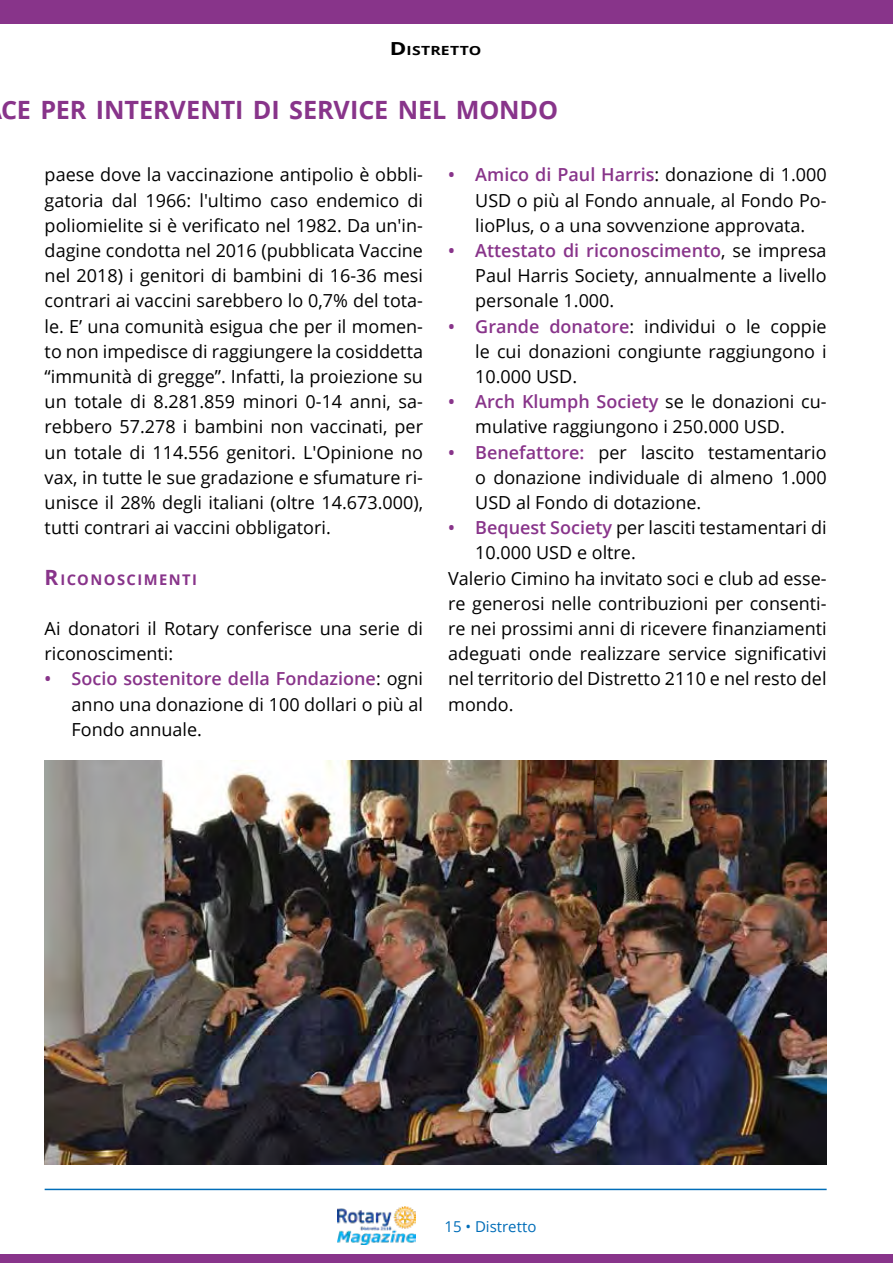
<style>
.page{position:relative;width:893px;height:1263px;background:#fff}
.page>*{position:absolute;margin:0;border:0;box-sizing:border-box;transform-origin:0 0}
.t1{font:700 25.2px "Open Sans";color:#88348a}
.t2{font:18px/25.2px "Open Sans";color:#000;text-align:justify}
.t3{font:15px "Open Sans";color:#006db8}
.t4{font:700 14.7px "Open Sans";color:#88348a}
.t5{font:700 12.6px "Open Sans";color:#000;scale:1.25 1}
.s1{font-size:18px}
.s2{font-size:21px}
.s3{font-weight:600;color:#88348a}
</style>
<div class="page">
<img style="left:337px;top:1206px;width:79px;height:39px">
<hr style="left:45px;top:1189px;width:782px;height:1px;background:#006db8">
<div style="left:0;top:0;width:893px;height:23px;background:#88348a"></div>
<div style="left:0;top:1254px;width:893px;height:9px;background:#88348a"></div>
<img style="left:45px;top:761px;width:782px;height:403px">
<p class="t5" style="left:390px;top:42px;width:22px"><span class="s1">D</span>ISTRETTO</p>
<p class="t1" style="left:-82px;top:93px;width:15px">CE</p>
<p class="t1" style="left:40px;top:93px;width:16px">PER</p>
<p class="t1" style="left:96px;top:93px;width:16px">INTER</p>
<p class="t1" style="left:170px;top:93px;width:31px">VENTI</p>
<p class="t1" style="left:253px;top:93px;width:110px">DISERVICE</p>
<p class="t1" style="left:398px;top:93px;width:17px">NEL</p>
<p class="t1" style="left:456px;top:93px;width:21px">MONDO</p>
<p class="t2" style="left:45px;top:162px;width:380px">paese dove la vaccinazione antipolio è obbli&shy;gatoria dal 1966: l'ultimo caso endemico di poliomielite si è verificato nel 1982. Da un'in&shy;dagine condotta nel 2016 (pubblicata Vaccine nel 2018) i genitori di bambini di 16-36 mesi contrari ai vaccini sarebbero lo 0,7% del tota&shy;le. E’ una comunità esigua che per il momen&shy;to non impedisce di raggiungere la cosiddetta “immunità di gregge”. Infatti, la proiezione su un totale di 8.281.859 minori 0-14 anni, sa&shy;rebbero 57.278 i bambini non vaccinati, per un totale di 114.556 genitori. L'Opinione no vax, in tutte le sue gradazione e sfumature ri&shy;unisce il 28% degli italiani (oltre 14.673.000), tutti contrari ai vaccini obbligatori.</p>
<p class="t4" style="left:45px;top:569px;width:28px"><span class="s2">R</span>ICONOSCIMENTI</p>
<p class="t2" style="left:45px;top:615px;width:380px">Ai donatori il Rotary conferisce una serie di riconoscimenti:</p>
<p class="t2" style="left:72px;top:666px;width:353px;text-indent:-27px"><span class="s3">• Socio sostenitore della Fondazione</span>: ogni anno una donazione di 100 dollari o più al Fondo annuale.</p>
<p class="t2" style="left:475px;top:162px;width:353px;text-indent:-27px"><span class="s3">• Amico di Paul Harris</span>: donazione di 1.000<br>USD o più al Fondo annuale, al Fondo Po&shy;lioPlus, o a una sovvenzione approvata.</p>
<p class="t2" style="left:475px;top:237px;width:353px;text-indent:-27px"><span class="s3">• Attestato di riconoscimento</span>, se impresa Paul Harris Society, annualmente a livello personale 1.000.</p>
<p class="t2" style="left:475px;top:313px;width:353px;text-indent:-27px"><span class="s3">• Grande donatore</span>: individui o le coppie le cui donazioni congiunte raggiungono i 10.000 USD.</p>
<p class="t2" style="left:475px;top:388px;width:353px;text-indent:-27px"><span class="s3">• Arch Klumph Society</span> se le donazioni cu&shy;mulative raggiungono i 250.000 USD.</p>
<p class="t2" style="left:475px;top:439px;width:353px;text-indent:-27px"><span class="s3">• Benefattore:</span> per lascito testamentario o donazione individuale di almeno 1.000<br>USD al Fondo di dotazione.</p>
<p class="t2" style="left:448px;top:514px;width:380px"><span class="s3">• Bequest Society</span> per lasciti testamentari di</p>
<p class="t2" style="left:475px;top:540px;width:162px">10.000 USD e oltre.</p>
<p class="t2" style="left:448px;top:565px;width:380px">Valerio Cimino ha invitato soci e club ad esse-</p>
<p class="t2" style="left:448px;top:590px;width:380px">re generosi nelle contribuzioni per consenti-</p>
<p class="t2" style="left:448px;top:615px;width:380px">re nei prossimi anni di ricevere finanziamenti</p>
<p class="t2" style="left:448px;top:640px;width:380px">adeguati onde realizzare service significativi</p>
<p class="t2" style="left:448px;top:666px;width:380px">nel territorio del Distretto 2110 e nel resto del</p>
<p class="t2" style="left:448px;top:691px;width:67px">mondo.</p>
<p class="t3" style="left:444px;top:1216px;width:93px">15 • Distretto</p>
</div>
